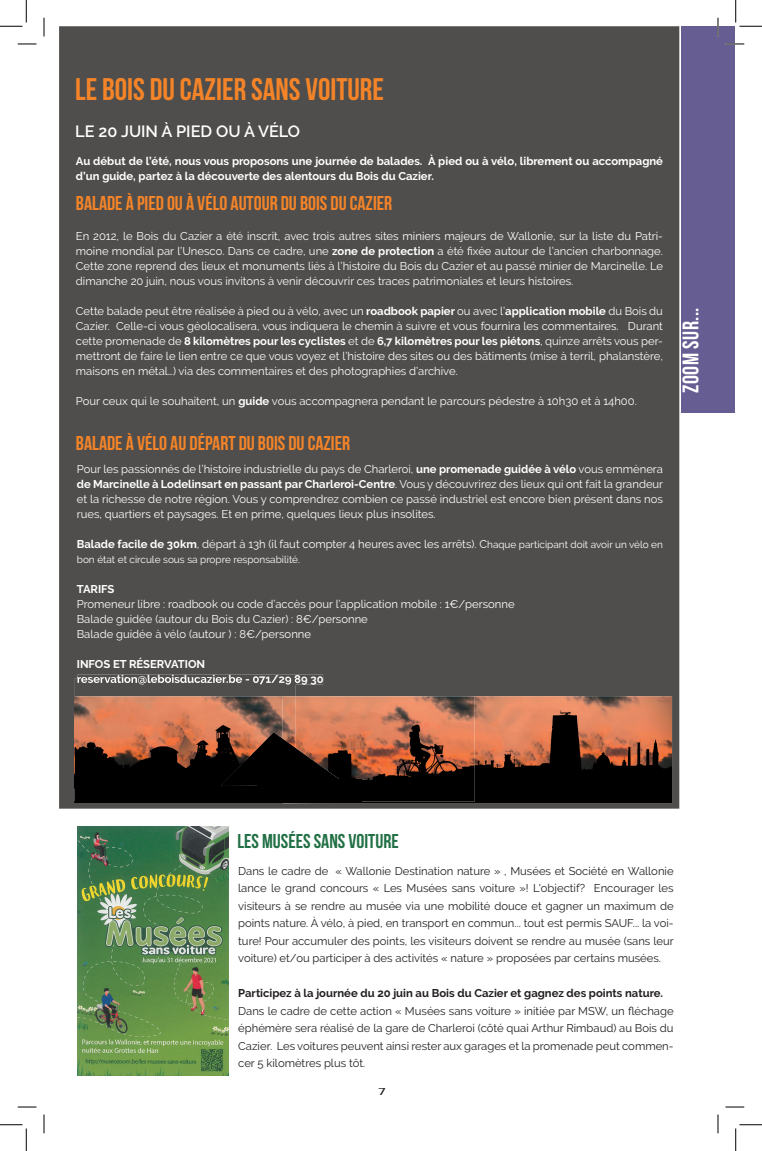
<style>
.page{position:relative;width:762px;height:1151px;background:#fff}
.page>*{position:absolute;margin:0;border:0;box-sizing:border-box;transform-origin:0 0}
.t1{font:700 31.25px "Bebas Neue";color:#f58428}
.t2{font:700 22.5px "Bebas Neue";letter-spacing:.02em;color:#fff}
.t3{font:700 20px "Bebas Neue";color:#f58428}
.t4{font:700 20px "Bebas Neue";color:#227045}
.t5{font:600 16.25px "Raleway";color:#fff}
.t6{font:11.25px/15px "Raleway";color:#fff;text-align:justify}
.t7{font:11.25px/17.5px "Raleway";color:#231f20;text-align:justify}
.t8{font:700 11.25px/15px "Raleway";color:#fff}
.t9{font:700 11.25px "Raleway";color:#231f20}
.t10{font:10px "Raleway";color:#fff}
.t11{font:10px "Bebas Neue";color:#231f20;scale:2 1}
.s1{font-weight:700}
.s2{font-size:10px}
</style>
<div class="page">
<div style="left:59px;top:26px;width:620px;height:783px;background:#4f4e4c"></div>
<svg style="left:77px;top:675px;width:246px;height:10px"></svg>
<div style="left:681px;top:26px;width:53px;height:386px;background:#665e92"></div>
<img style="left:77px;top:826px;width:151px;height:249px">
<img style="left:474px;top:696px;width:197px;height:36px">
<img style="left:455px;top:732px;width:216px;height:71px">
<img style="left:75px;top:801px;width:380px;height:2px">
<img style="left:295px;top:696px;width:179px;height:105px">
<svg style="left:295px;top:732px;width:50px;height:47px;background:#6d3c29"></svg>
<img style="left:75px;top:678px;width:220px;height:123px">
<img style="left:77px;top:678px;width:218px;height:7px">
<img style="left:282px;top:696px;width:13px;height:36px">
<img style="left:221px;top:732px;width:74px;height:54px">
<div style="left:257px;top:779px;width:104px;height:24px;background:#000001"></div>
<svg style="left:18px;top:43px;width:18px;height:2px"></svg>
<svg style="left:725px;top:43px;width:18px;height:2px"></svg>
<svg style="left:18px;top:1106px;width:18px;height:2px"></svg>
<svg style="left:725px;top:1106px;width:18px;height:2px"></svg>
<svg style="left:43px;top:18px;width:2px;height:18px"></svg>
<svg style="left:43px;top:1114px;width:2px;height:19px"></svg>
<svg style="left:717px;top:18px;width:1px;height:18px"></svg>
<svg style="left:717px;top:1114px;width:1px;height:19px"></svg>
<svg style="left:0;top:0;width:27px;height:27px"></svg>
<svg style="left:0;top:1124px;width:27px;height:27px"></svg>
<svg style="left:735px;top:0;width:26px;height:27px"></svg>
<svg style="left:735px;top:1124px;width:26px;height:27px"></svg>
<h1 class="t1" style="left:75px;top:72px;width:310px">LE BOIS DU CAZIER SANS VOITURE</h1>
<h3 class="t5" style="left:75px;top:122px;width:226px">LE 20 JUIN À PIED OU À VÉLO</h3>
<p class="t8" style="left:76px;top:154px;width:588px">Au début de l’été, nous vous proposons une journée de balades. À pied ou à vélo, librement ou accompagné d’un guide, partez à la découverte des alentours du Bois du Cazier.</p>
<h3 class="t3" style="left:76px;top:192px;width:317px">BALADE À PIED OU À VÉLO AUTOUR DU BOIS DU CAZIER</h3>
<p class="t6" style="left:76px;top:229px;width:588px">En 2012, le Bois du Cazier a été inscrit, avec trois autres sites miniers majeurs de Wallonie, sur la liste du Patri&shy;moine mondial par l’Unesco. Dans ce cadre, une <span class="s1">zone de protection</span> a été fixée autour de l’ancien charbonnage.<br>Cette zone reprend des lieux et monuments liés à l’histoire du Bois du Cazier et au passé minier de Marcinelle. Le dimanche 20 juin, nous vous invitons à venir découvrir ces traces patrimoniales et leurs histoires.</p>
<p class="t6" style="left:76px;top:304px;width:588px">Cette balade peut être réalisée à pied ou à vélo, avec un <span class="s1">roadbook papier</span> ou avec l’<span class="s1">application mobile</span> du Bois du Cazier. Celle-ci vous géolocalisera, vous indiquera le chemin à suivre et vous fournira les commentaires. Durant cette promenade de <span class="s1">8 kilomètres pour les cyclistes</span> et de <span class="s1">6,7 kilomètres pour les piétons</span>, quinze arrêts vous per&shy;mettront de faire le lien entre ce que vous voyez et l’histoire des sites ou des bâtiments (mise à terril, phalanstère, maisons en métal…) via des commentaires et des photographies d’archive.</p>
<p class="t6" style="left:76px;top:394px;width:562px">Pour ceux qui le souhaitent, un <span class="s1">guide</span> vous accompagnera pendant le parcours pédestre à 10h30 et à 14h00.</p>
<h3 class="t3" style="left:76px;top:432px;width:275px">BALADE À VÉLO AU DÉPART DU BOIS DU CAZIER</h3>
<p class="t6" style="left:77px;top:461px;width:587px">Pour les passionnés de l’histoire industrielle du pays de Charleroi, <span class="s1">une promenade guidée à vélo</span> vous emmènera <span class="s1">de Marcinelle à Lodelinsart en passant par Charleroi-Centre</span>. Vous y découvrirez des lieux qui ont fait la grandeur et la richesse de notre région. Vous y comprendrez combien ce passé industriel est encore bien présent dans nos rues, quartiers et paysages. Et en prime, quelques lieux plus insolites.</p>
<p class="t6" style="left:77px;top:536px;width:587px"><span class="s1">Balade facile de 30km</span>, départ à 13h (il faut compter 4 heures avec les arrêts). C<span class="s2">haque participant doit avoir un vélo en</span></p>
<p class="t10" style="left:77px;top:553px;width:224px">bon état et circule sous sa propre responsabilité.</p>
<p class="t8" style="left:77px;top:581px;width:39px">TARIFS</p>
<p class="t6" style="left:77px;top:596px;width:439px;text-align:left">Promeneur libre : roadbook ou code d’accès pour l’application mobile : 1€/personne<br>Balade guidée (autour du Bois du Cazier) : 8€/personne<br>Balade guidée à vélo (autour ) : 8€/personne</p>
<p class="t8" style="left:77px;top:656px;width:248px">INFOS ET RÉSERVATION reservation@leboisducazier.be - 071/29 89 30</p>
<h2 class="t2" style="left:678px;top:393px;width:87px;rotate:-90deg">ZOOM SUR...</h2>
<h3 class="t4" style="left:237px;top:830px;width:163px">LES MUSÉES SANS VOITURE</h3>
<p class="t7" style="left:238px;top:862px;width:437px">Dans le cadre de « Wallonie Destination nature » , Musées et Société en Wallonie lance le grand concours « Les Musées sans voiture »! L'objectif? Encourager les visiteurs à se rendre au musée via une mobilité douce et gagner un maximum de points nature. À vélo, à pied, en transport en commun... tout est permis SAUF... la voi&shy;ture! Pour accumuler des points, les visiteurs doivent se rendre au musée (sans leur voiture) et/ou participer à des activités « nature » proposées par certains musées.</p>
<p class="t9" style="left:238px;top:987px;width:426px">Participez à la journée du 20 juin au Bois du Cazier et gagnez des points nature.</p>
<p class="t7" style="left:238px;top:1002px;width:436px">Dans le cadre de cette action « Musées sans voiture » initiée par MSW, un fléchage éphémère sera réalisé de la gare de Charleroi (côté quai Arthur Rimbaud) au Bois du Cazier. Les voitures peuvent ainsi rester aux garages et la promenade peut commen&shy;cer 5 kilomètres plus tôt.</p>
<p class="t11" style="left:378px;top:1086px;width:5px">7</p>
</div>
